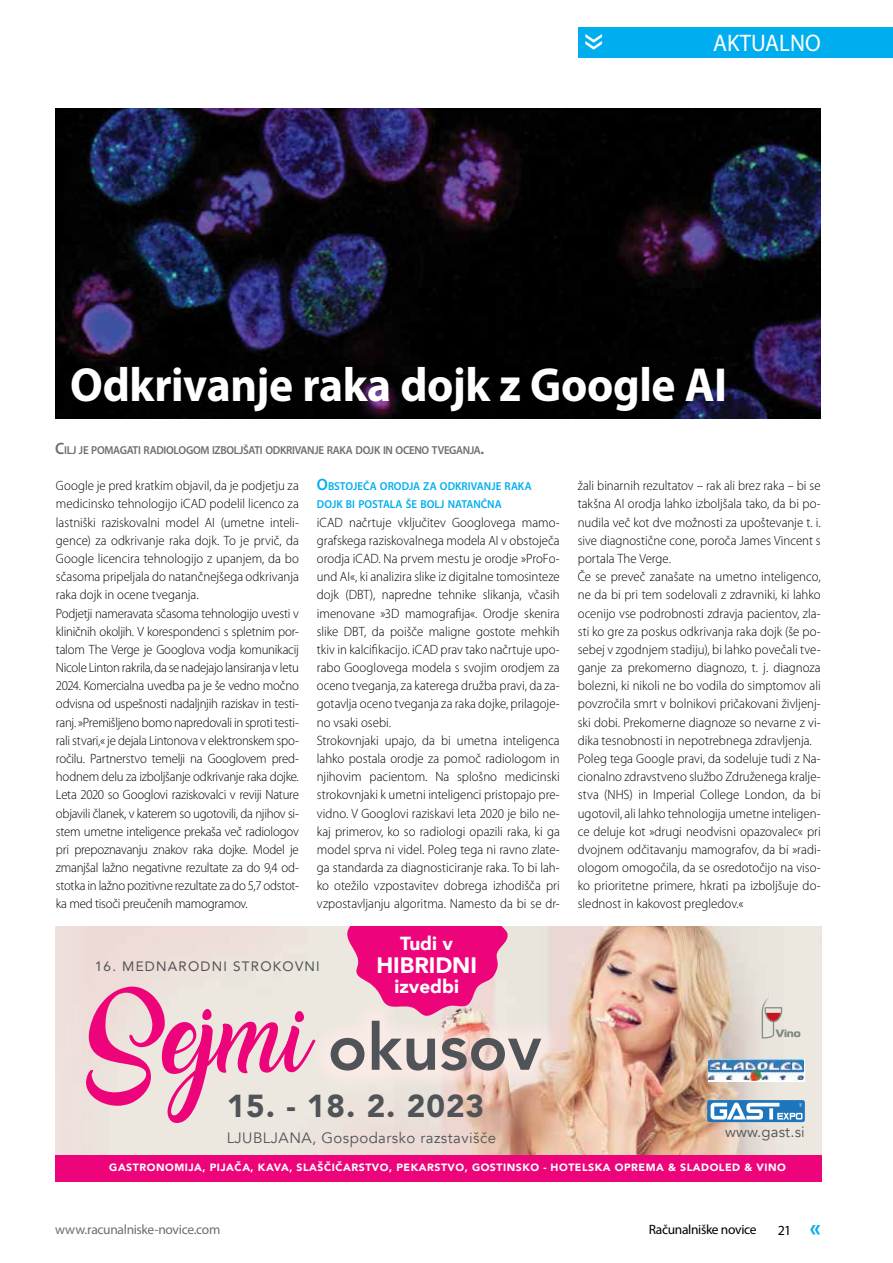
<style>
.page{position:relative;width:893px;height:1263px;background:#fff}
.page>*{position:absolute;margin:0;border:0;box-sizing:border-box;transform-origin:0 0}
.t1{font:800 64.8px "Avenir LT Std";color:#505357}
.t2{font:700 48px "Myriad Pro";letter-spacing:-.01em;color:#fff;scale:.95 1}
.t3{font:45px "Myriad Pro";color:#fff;scale:.95 1}
.t4{font:900 31.5px "Avenir LT Std";letter-spacing:.03em;color:#505357}
.t5{font:24px "Myriad Pro";color:#fff;scale:.95 1}
.t6{font:900 22.35px "Avenir";color:#fff}
.t7{font:900 18.9px "Avenir";color:#fff}
.t8{font:15px "Avenir";letter-spacing:.03em;color:#505357}
.t9{font:15px "Avenir";letter-spacing:.01em;color:#505357}
.t10{font:13.95px "Myriad Pro";color:#000}
.t11{font:300 13.5px/18.1px "Myriad Pro";color:#000;scale:.95 1}
.t12{font:13.5px "Myriad Pro";letter-spacing:-.025em;color:#6d6e71}
.t13{font:13.5px "Avenir LT Std";letter-spacing:.09em;color:#505357}
.t14{font:13.5px "Myriad Pro";letter-spacing:-.025em;color:#000}
.t15{font:600 11.55px "Myriad Pro";letter-spacing:-.03em;color:#6d6e71;scale:.95 1}
.t16{font:600 11.55px/18.1px "Myriad Pro";color:#00aeef;scale:.95 1}
.t17{font:900 10.5px "Avenir";letter-spacing:.05em;color:#fff}
.s1{font-size:16.5px}
.s2{font-weight:700;font-size:24.75px;color:#00aeef}
</style>
<div class="page">
<img style="left:55px;top:926px;width:767px;height:229px">
<div style="left:55px;top:1155px;width:767px;height:26px;background:#ed047a"></div>
<div style="left:308px;top:998px;width:255px;height:95px;background:#feece8;opacity:.75"></div>
<svg style="left:86px;top:986px;width:229px;height:137px;background:#ecaec5"></svg>
<svg style="left:708px;top:1080px;width:96px;height:1px"></svg>
<img style="left:708px;top:1059px;width:96px;height:21px">
<svg style="left:707px;top:1100px;width:98px;height:22px"></svg>
<svg style="left:711px;top:1102px;width:52px;height:17px"></svg>
<hr style="left:763px;top:1103px;width:16px;height:3px;background:#fff">
<svg style="left:769px;top:1108px;width:4px;height:11px"></svg>
<svg style="left:777px;top:1113px;width:25px;height:6px"></svg>
<svg style="left:762px;top:990px;width:38px;height:48px;background:#dbd1c8"></svg>
<svg style="left:341px;top:926px;width:167px;height:92px;background:#ec4897"></svg>
<img style="left:55px;top:108px;width:766px;height:310px">
<div style="left:578px;top:27px;width:315px;height:31px;background:#00aeef"></div>
<h3 class="t3" style="left:625px;top:33px;width:20px;rotate:90deg">»</h3>
<h3 class="t5" style="left:713px;top:29px;width:115px">AKTUALNO</h3>
<h2 class="t2" style="left:70px;top:353px;width:693px">Odkrivanje raka dojk z Google AI</h2>
<p class="t15" style="left:55px;top:443px;width:453px"><span class="s1">C</span>ILJ JE POMAGATI RADIOLOGOM IZBOLJŠATI ODKRIVANJE RAKA DOJK IN OCENO TVEGANJA<span class="s1">.</span></p>
<p class="t11" style="left:56px;top:477px;width:257px">Google je pred kratkim objavil, da je podjetju za medicinsko tehnologijo iCAD podelil licenco za lastniški raziskovalni model AI (umetne inteli&shy;gence) za odkrivanje raka dojk. To je prvič, da Google licencira tehnologijo z upanjem, da bo sčasoma pripeljala do natančnejšega odkrivanja raka dojk in ocene tveganja.<br>Podjetji nameravata sčasoma tehnologijo uvesti v kliničnih okoljih. V korespondenci s spletnim por&shy;talom The Verge je Googlova vodja komunikacij Nicole Linton rakrila, da se nadejajo lansiranja v letu 2024. Komercialna uvedba pa je še vedno močno odvisna od uspešnosti nadaljnjih raziskav in testi&shy;ranj. »Premišljeno bomo napredovali in sproti testi&shy;rali stvari,« je dejala Lintonova v elektronskem spo&shy;ročilu. Partnerstvo temelji na Googlovem pred&shy;hodnem delu za izboljšanje odkrivanje raka dojke.<br>Leta 2020 so Googlovi raziskovalci v reviji Nature objavili članek, v katerem so ugotovili, da njihov si&shy;stem umetne inteligence prekaša več radiologov pri prepoznavanju znakov raka dojke. Model je zmanjšal lažno negativne rezultate za do 9,4 od&shy;stotka in lažno pozitivne rezultate za do 5,7 odstot&shy;ka med tisoči preučenih mamogramov.</p>
<p class="t16" style="left:317px;top:477px;width:228px"><span class="s1">O</span>BSTOJEČA ORODJA ZA ODKRIVANJE RAKA<br>DOJK BI POSTALA ŠE BOLJ NATANČNA</p>
<p class="t11" style="left:317px;top:513px;width:257px">iCAD načrtuje vključitev Googlovega mamo&shy;grafskega raziskovalnega modela AI v obstoječa orodja iCAD. Na prvem mestu je orodje »ProFo&shy;und AI«, ki analizira slike iz digitalne tomosinteze dojk (DBT), napredne tehnike slikanja, včasih imenovane »3D mamografija«. Orodje skenira slike DBT, da poišče maligne gostote mehkih tkiv in kalcifikacijo. iCAD prav tako načrtuje upo&shy;rabo Googlovega modela s svojim orodjem za oceno tveganja, za katerega družba pravi, da za&shy;gotavlja oceno tveganja za raka dojke, prilagoje&shy;no vsaki osebi.<br>Strokovnjaki upajo, da bi umetna inteligenca lahko postala orodje za pomoč radiologom in njihovim pacientom. Na splošno medicinski strokovnjaki k umetni inteligenci pristopajo pre&shy;vidno. V Googlovi raziskavi leta 2020 je bilo ne&shy;kaj primerov, ko so radiologi opazili raka, ki ga model sprva ni videl. Poleg tega ni ravno zlate&shy;ga standarda za diagnosticiranje raka. To bi lah&shy;ko otežilo vzpostavitev dobrega izhodišča pri vzpostavljanju algoritma. Namesto da bi se dr-</p>
<p class="t13" style="left:95px;top:958px;width:226px">16. MEDNARODNI STROKOVNI</p>
<h3 class="t7" style="left:400px;top:927px;width:54px">Tudi v</h3>
<h3 class="t6" style="left:376px;top:946px;width:102px">HIBRIDNI</h3>
<h3 class="t7" style="left:394px;top:971px;width:66px">izvedbi</h3>
<h1 class="t1" style="left:328px;top:1009px;width:215px">okusov</h1>
<h3 class="t4" style="left:227px;top:1086px;width:259px">15. - 18. 2. 2023</h3>
<p class="t8" style="left:227px;top:1129px;width:271px">LJUBLJANA, Gospodarsko razstavišče</p>
<p class="t11" style="left:578px;top:477px;width:257px">žali binarnih rezultatov – rak ali brez raka – bi se takšna AI orodja lahko izboljšala tako, da bi po&shy;nudila več kot dve možnosti za upoštevanje t. i. sive diagnostične cone, poroča James Vincent s portala The Verge.<br>Če se preveč zanašate na umetno inteligenco, ne da bi pri tem sodelovali z zdravniki, ki lahko ocenijo vse podrobnosti zdravja pacientov, zla&shy;sti ko gre za poskus odkrivanja raka dojk (še po&shy;sebej v zgodnjem stadiju), bi lahko povečali tve&shy;ganje za prekomerno diagnozo, t. j. diagnoza bolezni, ki nikoli ne bo vodila do simptomov ali povzročila smrt v bolnikovi pričakovani življenj&shy;ski dobi. Prekomerne diagnoze so nevarne z vi&shy;dika tesnobnosti in nepotrebnega zdravljenja.<br>Poleg tega Google pravi, da sodeluje tudi z Na&shy;cionalno zdravstveno službo Združenega kralje&shy;stva (NHS) in Imperial College London, da bi ugotovil, ali lahko tehnologija umetne inteligen&shy;ce deluje kot »drugi neodvisni opazovalec« pri dvojnem odčitavanju mamografov, da bi »radi&shy;ologom omogočila, da se osredotočijo na viso&shy;ko prioritetne primere, hkrati pa izboljšuje do&shy;slednost in kakovost pregledov.«</p>
<p class="t9" style="left:725px;top:1123px;width:81px">www.gast.si</p>
<p class="t17" style="left:109px;top:1159px;width:678px">GASTRONOMIJA, PIJAČA, KAVA, SLAŠČIČARSTVO, PEKARSTVO, GOSTINSKO - HOTELSKA OPREMA &amp; SLADOLED &amp; VINO</p>
<p class="t12" style="left:55px;top:1221px;width:166px">www.racunalniske-novice.com</p>
<p class="t14" style="left:649px;top:1221px;width:109px">Računalniške novice</p>
<p class="t10" style="left:778px;top:1221px;width:44px">21 <span class="s2">«</span></p>
</div>
